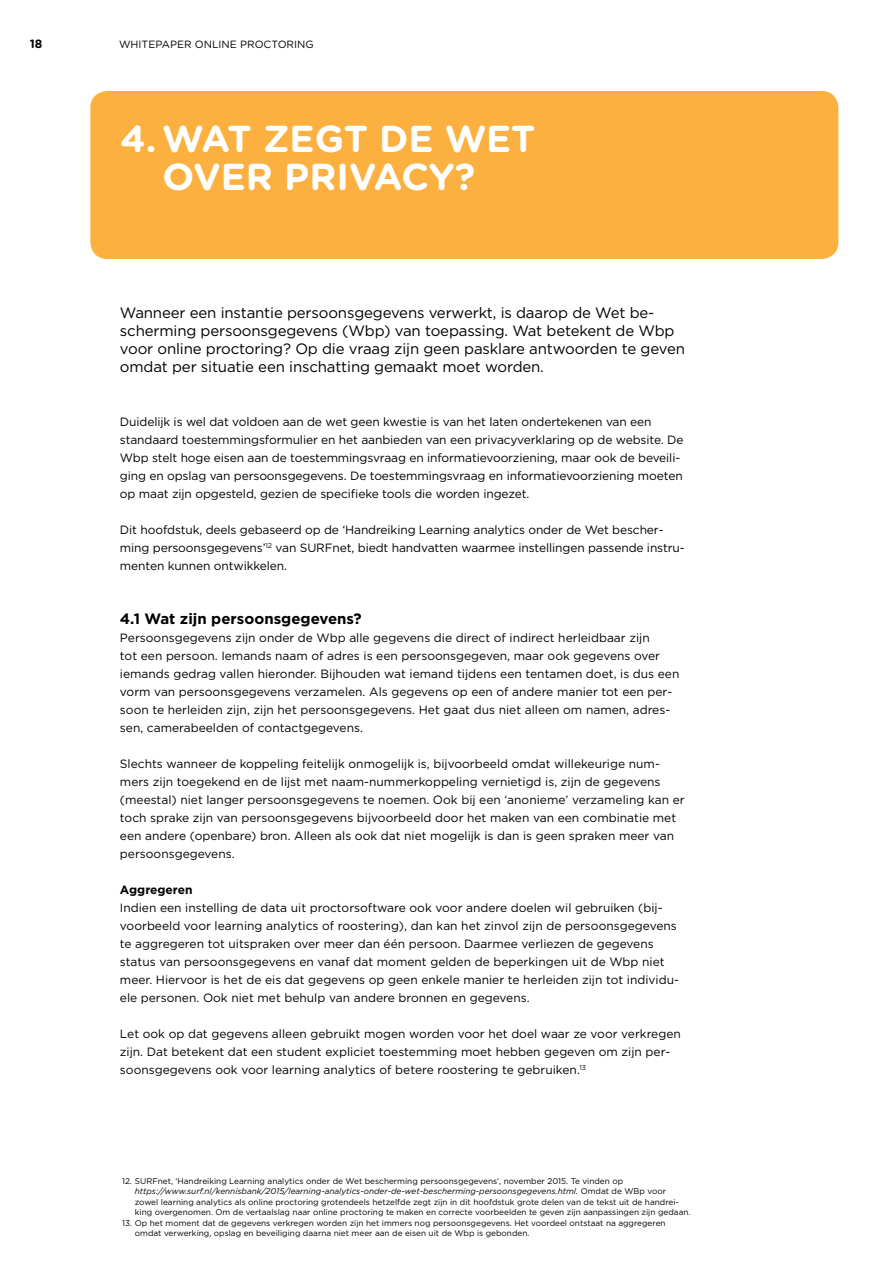
<style>
.page{position:relative;width:893px;height:1263px;background:#fff}
.page>*{position:absolute;margin:0;border:0;box-sizing:border-box;transform-origin:0 0}
.t1{font:700 37.5px/37.5px "Gotham Rounded";color:#fff}
.t2{font:15px/18px "Gotham";letter-spacing:-.01em;color:#000}
.t3{font:700 15px "Gotham";color:#000}
.t4{font:12px/18px "Gotham";color:#000}
.t5{font:700 12px "Gotham";color:#000}
.t6{font:700 12px "Gotham Rounded";color:#000}
.t7{font:10.5px "Gotham Rounded";color:#000}
.t8{font:8.25px/10.5px "Gotham";color:#000}
.s1{font-style:italic}
</style>
<div class="page">
<div style="left:90px;top:91px;width:748px;height:168px;background:#fbb040;border-radius:17px"></div>
<p class="t6" style="left:30px;top:35px;width:14px">18</p>
<p class="t7" style="left:119px;top:37px;width:196px">WHITEPAPER ONLINE PROCTORING</p>
<h1 class="t1" style="left:120px;top:119px;width:417px">4. WAT ZEGT DE WET<br>OVER PRIVACY?</h1>
<p class="t2" style="left:120px;top:303px;width:566px">Wanneer een instantie persoonsgegevens verwerkt, is daarop de Wet be&shy;scherming persoonsgegevens (Wbp) van toepassing. Wat betekent de Wbp voor online proctoring? Op die vraag zijn geen pasklare antwoorden te geven omdat per situatie een inschatting gemaakt moet worden.</p>
<p class="t4" style="left:120px;top:412px;width:565px">Duidelijk is wel dat voldoen aan de wet geen kwestie is van het laten ondertekenen van een standaard toestemmingsformulier en het aanbieden van een privacyverklaring op de website. De Wbp stelt hoge eisen aan de toestemmingsvraag en informatievoorziening, maar ook de beveili&shy;ging en opslag van persoonsgegevens. De toestemmingsvraag en informatievoorziening moeten op maat zijn opgesteld, gezien de specifieke tools die worden ingezet.</p>
<p class="t4" style="left:120px;top:520px;width:566px">Dit hoofdstuk, deels gebaseerd op de ‘Handreiking Learning analytics onder de Wet bescher&shy;ming persoonsgegevens’<sup>12</sup> van SURFnet, biedt handvatten waarmee instellingen passende instru&shy;menten kunnen ontwikkelen.</p>
<p class="t3" style="left:120px;top:609px;width:243px">4.1 Wat zijn persoonsgegevens?</p>
<p class="t4" style="left:120px;top:628px;width:561px">Persoonsgegevens zijn onder de Wbp alle gegevens die direct of indirect herleidbaar zijn<br>tot een persoon. Iemands naam of adres is een persoonsgegeven, maar ook gegevens over iemands gedrag vallen hieronder. Bijhouden wat iemand tijdens een tentamen doet, is dus een vorm van persoonsgegevens verzamelen. Als gegevens op een of andere manier tot een per&shy;soon te herleiden zijn, zijn het persoonsgegevens. Het gaat dus niet alleen om namen, adres&shy;sen, camerabeelden of contactgegevens.</p>
<p class="t4" style="left:120px;top:754px;width:566px">Slechts wanneer de koppeling feitelijk onmogelijk is, bijvoorbeeld omdat willekeurige num&shy;mers zijn toegekend en de lijst met naam-nummerkoppeling vernietigd is, zijn de gegevens (meestal) niet langer persoonsgegevens te noemen. Ook bij een ‘anonieme’ verzameling kan er toch sprake zijn van persoonsgegevens bijvoorbeeld door het maken van een combinatie met een andere (openbare) bron. Alleen als ook dat niet mogelijk is dan is geen spraken meer van persoonsgegevens.</p>
<p class="t5" style="left:120px;top:882px;width:74px">Aggregeren</p>
<p class="t4" style="left:120px;top:898px;width:561px">Indien een instelling de data uit proctorsoftware ook voor andere doelen wil gebruiken (bij&shy;voorbeeld voor learning analytics of roostering), dan kan het zinvol zijn de persoonsgegevens te aggregeren tot uitspraken over meer dan één persoon. Daarmee verliezen de gegevens status van persoonsgegevens en vanaf dat moment gelden de beperkingen uit de Wbp niet meer. Hiervoor is het de eis dat gegevens op geen enkele manier te herleiden zijn tot individu&shy;ele personen. Ook niet met behulp van andere bronnen en gegevens.</p>
<p class="t4" style="left:120px;top:1024px;width:562px">Let ook op dat gegevens alleen gebruikt mogen worden voor het doel waar ze voor verkregen zijn. Dat betekent dat een student expliciet toestemming moet hebben gegeven om zijn per&shy;soonsgegevens ook voor learning analytics of betere roostering te gebruiken.<sup>13</sup></p>
<p class="t8" style="left:135px;top:1175px;width:557px;text-indent:-13px">12. SURFnet, ‘Handreiking Learning analytics onder de Wet bescherming persoonsgegevens’, november 2015. Te vinden op <span class="s1">https://www.surf.nl/kennisbank/2015/learning-analytics-onder-de-wet-bescherming-persoonsgegevens.html.</span> Omdat de WBp voor zowel learning analytics als online proctoring grotendeels hetzelfde zegt zijn in dit hoofdstuk grote delen van de tekst uit de handrei&shy;king overgenomen. Om de vertaalslag naar online proctoring te maken en correcte voorbeelden te geven zijn aanpassingen zijn gedaan.</p>
<p class="t8" style="left:135px;top:1217px;width:532px;text-indent:-13px">13. Op het moment dat de gegevens verkregen worden zijn het immers nog persoonsgegevens. Het voordeel ontstaat na aggregeren omdat verwerking, opslag en beveiliging daarna niet meer aan de eisen uit de Wbp is gebonden.</p>
</div>
